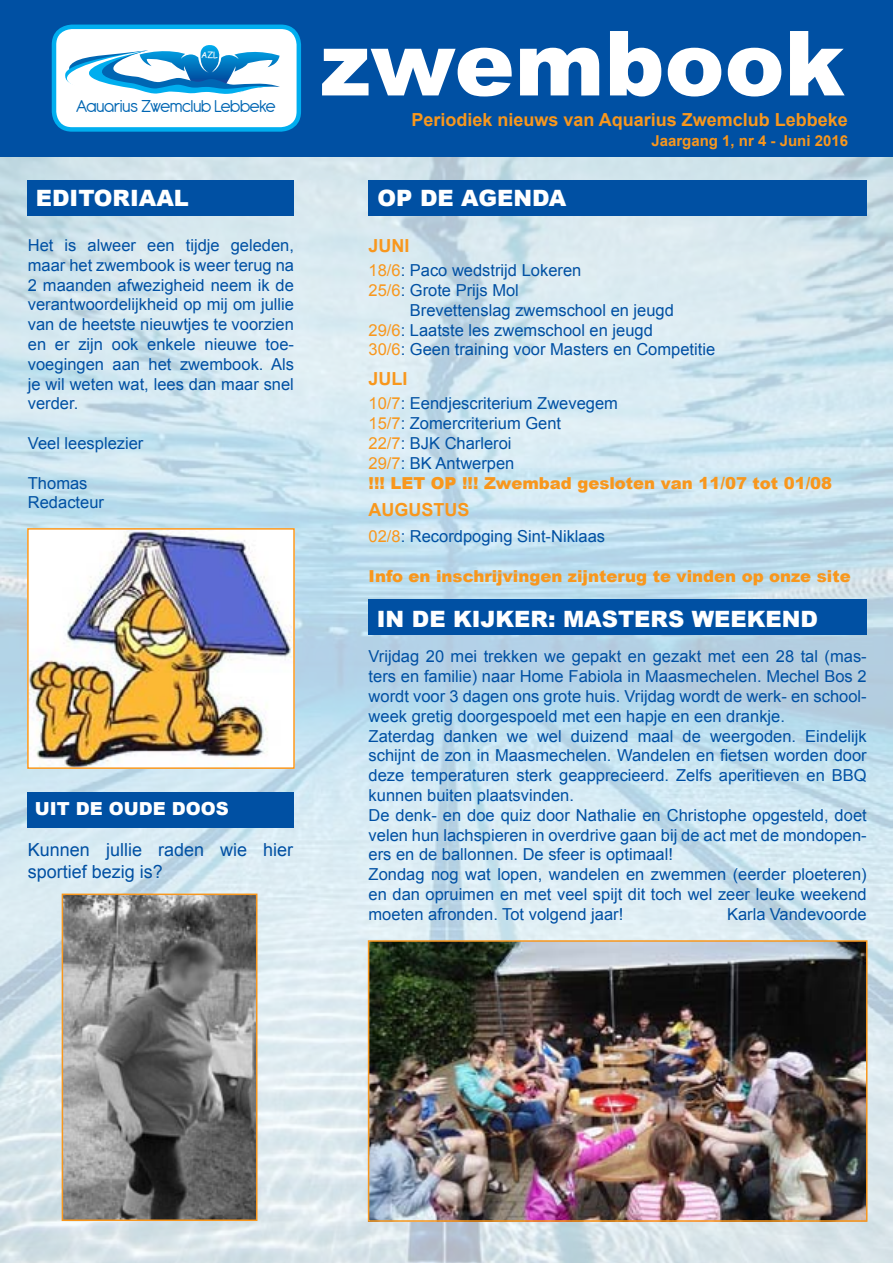
<style>
.page{position:relative;width:893px;height:1263px;background:#fff}
.page>*{position:absolute;margin:0;border:0;box-sizing:border-box;transform-origin:0 0}
.t1{font:900 90px "Arial";color:#fff}
.t2{font:900 22.5px "Arial";color:#fff}
.t3{font:18.75px "Antipasto";letter-spacing:-.04em;color:#0066b3}
.t4{font:700 18px "Arial";color:#f8971d}
.t5{font:18px/21.6px "Arial";color:#0050a3}
.t6{font:900 18px "Arial";color:#fff}
.t7{font:16.5px/19.8px "Arial";color:#0050a3}
.t8{font:900 16.5px "Arial";color:#f8971d}
.t9{font:700 15px "Arial";color:#f8971d}
.t10{font:8.55px "Comic Sans MS";color:#fff}
.s1{color:#f8971d}
.s2{font-weight:900;color:#f8971d}
</style>
<div class="page">
<img style="left:0;top:156px;width:893px;height:1107px">
<div style="left:0;top:0;width:893px;height:156px;background:#0050a3"></div>
<div style="left:54px;top:27px;width:245px;height:102px;background:#fff;border-radius:18px"></div>
<div style="left:52px;top:25px;width:249px;height:107px;border:4px solid #00aeef;border-radius:18px"></div>
<svg style="left:66px;top:45px;width:214px;height:49px"></svg>
<div style="left:28px;top:181px;width:266px;height:35px;background:#0050a3"></div>
<img style="left:30px;top:531px;width:262px;height:235px">
<div style="left:27px;top:528px;width:268px;height:241px;border:2px solid #f8971d"></div>
<div style="left:369px;top:181px;width:498px;height:35px;background:#0050a3"></div>
<div style="left:27px;top:792px;width:266px;height:35px;background:#0050a3"></div>
<img style="left:65px;top:896px;width:189px;height:322px">
<div style="left:62px;top:893px;width:195px;height:328px;border:2px solid #f8971d"></div>
<div style="left:369px;top:600px;width:498px;height:35px;background:#0050a3"></div>
<img style="left:371px;top:943px;width:493px;height:276px">
<div style="left:368px;top:940px;width:499px;height:282px;border:2px solid #f8971d"></div>
<p class="t10" style="left:201px;top:49px;width:18px">AZL</p>
<p class="t3" style="left:76px;top:95px;width:202px">Aquarius Zwemclub Lebbeke</p>
<h2 class="t2" style="left:36px;top:185px;width:154px">EDITORIAAL</h2>
<p class="t7" style="left:28px;top:236px;width:268px;text-align:justify">Het is alweer een tijdje geleden, maar het zwembook is weer terug na 2 maanden afwezigheid neem ik de verantwoordelijkheid op mij om jullie van de heetste nieuwtjes te voorzien en er zijn ook enkele nieuwe toe&shy;voegingen aan het zwembook. Als je wil weten wat, lees dan maar snel verder.</p>
<p class="t7" style="left:28px;top:434px;width:117px">Veel leesplezier</p>
<p class="t7" style="left:28px;top:473px;width:78px">Thomas<br>Redacteur</p>
<p class="t6" style="left:35px;top:799px;width:152px">uit de oude doo</p>
<p class="t6" style="left:216px;top:799px;width:14px">s</p>
<p class="t5" style="left:28px;top:839px;width:267px">Kunnen jullie raden wie hier sportief bezig is?</p>
<h1 class="t1" style="left:320px;top:13px;width:526px">zwembook</h1>
<p class="t4" style="left:411px;top:108px;width:438px">Periodiek nieuws van Aquarius Zwemclub Lebbeke</p>
<p class="t9" style="left:651px;top:130px;width:198px">Jaargang 1, nr 4 - Juni 2016</p>
<h2 class="t2" style="left:378px;top:185px;width:172px">op de agenda</h2>
<p class="t4" style="left:369px;top:234px;width:43px">JUNI</p>
<p class="t7" style="left:369px;top:261px;width:214px"><span class="s1">18/6</span>: Paco wedstrijd Lokeren<br><span class="s1">25/6</span>: Grote Prijs Mol</p>
<p class="t7" style="left:369px;top:300px;width:348px;text-indent:41px">Brevettenslag zwemschool en jeugd<br><span class="s1">29/6</span>: Laatste les zwemschool en jeugd<br><span class="s1">30/6</span>: Geen training voor Masters en Competitie</p>
<p class="t4" style="left:369px;top:367px;width:41px">JULI</p>
<p class="t7" style="left:369px;top:394px;width:465px"><span class="s1">10/7</span>: Eendjescriterium Zwevegem<br><span class="s1">15/7</span>: Zomercriterium Gent<br><span class="s1">22/7</span>: BJK Charleroi<br><span class="s1">29/7</span>: BK Antwerpen<br><span class="s2">!!! LET OP !!! Zwembad gesloten van 11/07 tot 01/08</span></p>
<p class="t4" style="left:369px;top:498px;width:102px">augustus</p>
<p class="t7" style="left:369px;top:527px;width:238px"><span class="s1">02/8</span>: Recordpoging Sint-Niklaas</p>
<p class="t8" style="left:369px;top:567px;width:484px">Info en inschrijvingen zijnterug te vinden op onze site</p>
<h2 class="t2" style="left:377px;top:606px;width:259px">IN de kijker: master</h2>
<h2 class="t2" style="left:668px;top:606px;width:149px">s weekend</h2>
<p class="t7" style="left:369px;top:647px;width:500px">Vrijdag 20 mei trekken we gepakt en gezakt met een 28 tal (mas&shy;ters en familie) naar Home Fabiola in Maasmechelen. Mechel Bos 2 wordt voor 3 dagen ons grote huis. Vrijdag wordt de werk- en school&shy;week gretig doorgespoeld met een hapje en een drankje.<br>Zaterdag danken we wel duizend maal de weergoden. Eindelijk schijnt de zon in Maasmechelen. Wandelen en fietsen worden door deze temperaturen sterk geapprecieerd. Zelfs aperitieven en BBQ kunnen buiten plaatsvinden.<br>De denk- en doe quiz door Nathalie en Christophe opgesteld, doet velen hun lachspieren in overdrive gaan bij de act met de mondopen&shy;ers en de ballonnen. De sfeer is optimaal!<br>Zondag nog wat lopen, wandelen en zwemmen (eerder ploeteren) en dan opruimen en met veel spijt dit toch wel zeer leuke weekend moeten afronden. Tot volgend jaar!</p>
<p class="t7" style="left:727px;top:904px;width:141px">Karla Vandevoorde</p>
</div>
